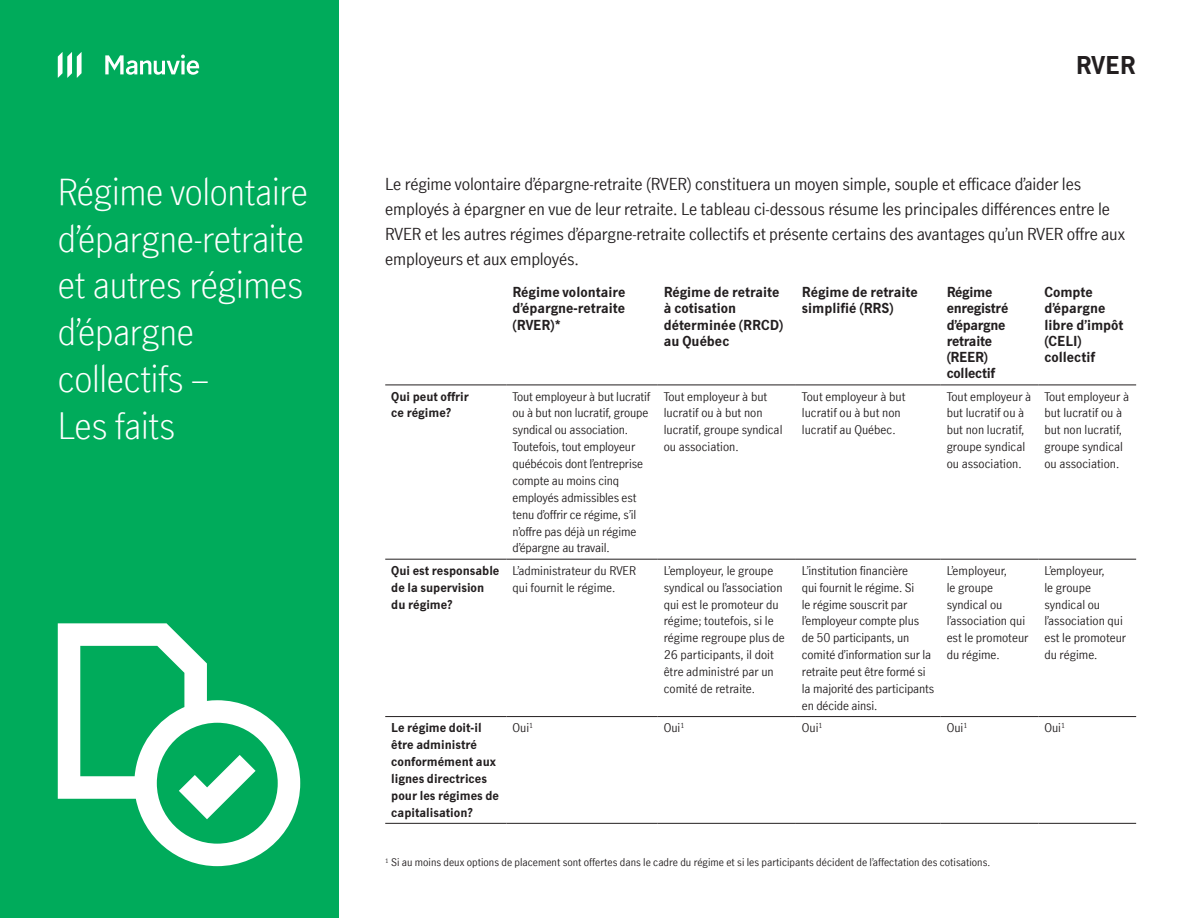
<style>
.page{position:relative;width:1188px;height:918px;background:#fff}
.page>*{position:absolute;margin:0;border:0;box-sizing:border-box;transform-origin:0 0}
.Headline_4_-_27_32_5{font:300 36px/46.8px "Manulife JH Sans Test 4 2";letter-spacing:-.01em;color:#fff}
.VRSP{font:700 24px "Manulife JH Sans Test 4 2";color:#231f20}
.Body_-_9_13_5{font:16.5px/24.8px "Manulife JH Sans Test 4 2";letter-spacing:-.01em;color:#231f20}
.Body_-_9_13_5-2{font:700 13.5px/16.2px "Manulife JH Sans Test 4 2";color:#231f20}
.Body_-_9_13_5-3{font:700 13.5px/16.2px "Manulife JH Sans Test 4 2";letter-spacing:-.02em;color:#231f20}
.Body_table_-_9_13_5{font:12px/16.8px "Manulife JH Sans Test 4 2";color:#231f20}
.Body_table_-_9_13_5-2{font:700 12px/16.8px "Manulife JH Sans Test 4 2";color:#231f20}
.Caption_-_7_8_5{font:10.5px "Manulife JH Sans Test 4 2";color:#231f20}
</style>
<div class="page">
<div style="left:0;top:0;width:338px;height:918px;background:#00ab5b"></div>
<svg style="left:58px;top:623px;width:242px;height:243px"></svg>
<svg style="left:179px;top:755px;width:77px;height:64px"></svg>
<svg style="left:58px;top:52px;width:24px;height:26px"></svg>
<svg style="left:105px;top:55px;width:94px;height:20px"></svg>
<hr style="left:385px;top:559px;width:122px;height:1px;background:#231f20">
<hr style="left:507px;top:559px;width:151px;height:1px;background:#231f20">
<hr style="left:658px;top:559px;width:138px;height:1px;background:#231f20">
<hr style="left:796px;top:559px;width:145px;height:1px;background:#231f20">
<hr style="left:941px;top:559px;width:97px;height:1px;background:#231f20">
<hr style="left:1038px;top:559px;width:98px;height:1px;background:#231f20">
<hr style="left:385px;top:385px;width:122px;height:1px;background:#231f20">
<hr style="left:507px;top:385px;width:151px;height:1px;background:#231f20">
<hr style="left:658px;top:385px;width:138px;height:1px;background:#231f20">
<hr style="left:796px;top:385px;width:145px;height:1px;background:#231f20">
<hr style="left:941px;top:385px;width:97px;height:1px;background:#231f20">
<hr style="left:1038px;top:385px;width:98px;height:1px;background:#231f20">
<hr style="left:385px;top:716px;width:122px;height:1px;background:#231f20">
<hr style="left:507px;top:716px;width:151px;height:1px;background:#231f20">
<hr style="left:658px;top:716px;width:138px;height:1px;background:#231f20">
<hr style="left:796px;top:716px;width:145px;height:1px;background:#231f20">
<hr style="left:941px;top:716px;width:97px;height:1px;background:#231f20">
<hr style="left:1038px;top:716px;width:98px;height:1px;background:#231f20">
<hr style="left:385px;top:823px;width:122px;height:1px;background:#231f20">
<hr style="left:507px;top:823px;width:151px;height:1px;background:#231f20">
<hr style="left:658px;top:823px;width:138px;height:1px;background:#231f20">
<hr style="left:796px;top:823px;width:145px;height:1px;background:#231f20">
<hr style="left:941px;top:823px;width:97px;height:1px;background:#231f20">
<hr style="left:1038px;top:823px;width:98px;height:1px;background:#231f20">
<h1 class="Headline_4_-_27_32_5" style="left:58px;top:167px;width:252px">Régime volontaire d’épargne-retraite et autres régimes d’épargne collectifs –<br>Les faits</h1>
<p class="VRSP" style="left:1076px;top:49px;width:61px">RVER</p>
<p class="Body_-_9_13_5" style="left:385px;top:171px;width:741px">Le régime volontaire d’épargne-retraite (RVER) constituera un moyen simple, souple et efficace d’aider les employés à épargner en vue de leur retraite. Le tableau ci-dessous résume les principales différences entre le RVER et les autres régimes d’épargne-retraite collectifs et présente certains des avantages qu’un RVER offre aux employeurs et aux employés.</p>
<p class="Body_-_9_13_5-2" style="left:513px;top:284px;width:114px;text-align:justify">Régime volontaire d’épargne-retraite (RVER)*</p>
<p class="Body_-_9_13_5-2" style="left:664px;top:284px;width:121px">Régime de retraite à cotisation déterminée (RRCD) au Québec</p>
<p class="Body_-_9_13_5-2" style="left:802px;top:284px;width:117px">Régime de retraite simplifié (RRS)</p>
<p class="Body_-_9_13_5-3" style="left:947px;top:284px;width:63px">Régime enregistré d’épargne retraite (REER) collectif</p>
<p class="Body_-_9_13_5-2" style="left:1044px;top:284px;width:81px">Compte d’épargne libre d’impôt (CELI) collectif</p>
<p class="Body_table_-_9_13_5-2" style="left:391px;top:387px;width:79px">Qui peut offrir ce régime?</p>
<p class="Body_table_-_9_13_5" style="left:513px;top:387px;width:139px">Tout employeur à but lucratif ou à but non lucratif, groupe syndical ou association.<br>Toutefois, tout employeur québécois dont l’entreprise compte au moins cinq employés admissibles est tenu d’offrir ce régime, s’il n’offre pas déjà un régime d’épargne au travail.</p>
<p class="Body_table_-_9_13_5" style="left:664px;top:387px;width:120px">Tout employeur à but lucratif ou à but non lucratif, groupe syndical ou association.</p>
<p class="Body_table_-_9_13_5" style="left:802px;top:387px;width:105px">Tout employeur à but lucratif ou à but non lucratif au Québec.</p>
<p class="Body_table_-_9_13_5" style="left:947px;top:387px;width:86px">Tout employeur à but lucratif ou à but non lucratif, groupe syndical ou association.</p>
<p class="Body_table_-_9_13_5" style="left:1044px;top:387px;width:86px">Tout employeur à but lucratif ou à but non lucratif, groupe syndical ou association.</p>
<p class="Body_table_-_9_13_5-2" style="left:391px;top:562px;width:110px">Qui est responsable de la supervision du régime?</p>
<p class="Body_table_-_9_13_5" style="left:513px;top:562px;width:125px">L’administrateur du RVER qui fournit le régime.</p>
<p class="Body_table_-_9_13_5" style="left:664px;top:562px;width:123px">L’employeur, le groupe syndical ou l’association qui est le promoteur du régime; toutefois, si le régime regroupe plus de<br>26 participants, il doit être administré par un comité de retraite.</p>
<p class="Body_table_-_9_13_5" style="left:802px;top:562px;width:134px">L’institution financière<br>qui fournit le régime. Si<br>le régime souscrit par l’employeur compte plus<br>de 50 participants, un comité d’information sur la retraite peut être formé si la majorité des participants en décide ainsi.</p>
<p class="Body_table_-_9_13_5" style="left:947px;top:562px;width:83px">L’employeur,<br>le groupe syndical ou l’association qui est le promoteur du régime.</p>
<p class="Body_table_-_9_13_5" style="left:1044px;top:562px;width:83px">L’employeur,<br>le groupe syndical ou l’association qui est le promoteur du régime.</p>
<p class="Body_table_-_9_13_5-2" style="left:391px;top:719px;width:109px">Le régime doit-il être administré conformément aux lignes directrices pour les régimes de capitalisation?</p>
<p class="Body_table_-_9_13_5" style="left:513px;top:719px;width:22px">Oui<sup>1</sup></p>
<p class="Body_table_-_9_13_5" style="left:664px;top:719px;width:22px">Oui<sup>1</sup></p>
<p class="Body_table_-_9_13_5" style="left:802px;top:719px;width:22px">Oui<sup>1</sup></p>
<p class="Body_table_-_9_13_5" style="left:947px;top:719px;width:22px">Oui<sup>1</sup></p>
<p class="Body_table_-_9_13_5" style="left:1044px;top:719px;width:22px">Oui<sup>1</sup></p>
<p class="Caption_-_7_8_5" style="left:385px;top:855px;width:607px"><sup>1</sup> Si au moins deux options de placement sont offertes dans le cadre du régime et si les participants décident de l’affectation des cotisations.</p>
</div>
